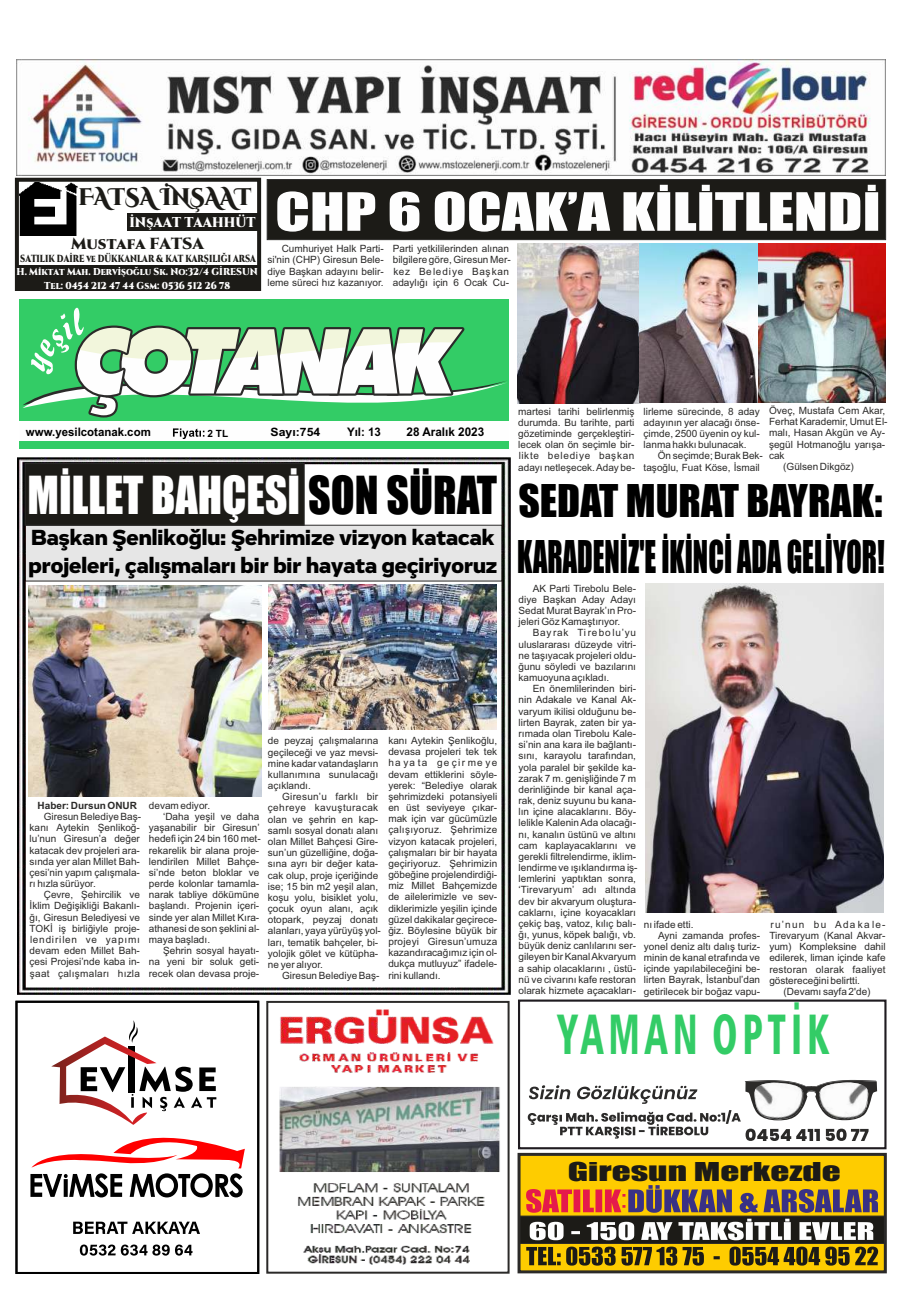
<style>
.page{position:relative;width:908px;height:1304px;background:#fff}
.page>*{position:absolute;margin:0;border:0;box-sizing:border-box;transform-origin:0 0}
.t1{font:56.7px "Humanist 777 BT Black Condensed B";letter-spacing:.13em;color:#3c6;scale:.66 1}
.t2{font:48.8px "Impact";color:#fefefe;scale:1.29 1}
.t3{font:48.4px "Impact";color:#fff;scale:.91 1}
.t4{font:41.7px "Impact";color:#000;scale:.68 1}
.t5{font:41.7px "Impact";color:#000}
.t6{font:24px "Impact";color:#1c1b17;scale:1.55 1}
.t7{font:900 24px "Cinzel Decorative";color:#1c1b17;scale:.9 1}
.t8{font:900 22.5px/28.1px "Vito";color:#000}
.t9{font:900 16px "Cinzel";color:#1c1b17}
.t10{font:900 14px "Cinzel";color:#fff;scale:.93 1}
.t11{font:700 12px "Arial";color:#000}
.t12{font:700 11.8px "Arial";color:#000}
.t13{font:700 11.7px "Arial";color:#000}
.t14{font:700 11.5px "Arial";color:#000;scale:1.07 1}
.t15{font:900 10.2px "Cinzel";color:#1c1b17;scale:.78 1}
.t16{font:10px/11.2px "Arial";color:#2b2a29;text-align:justify}
.t17{font:900 10px/13.5px "Cinzel";color:#fff;text-align:center;scale:.91 1}
.t18{font:10px "Arial";letter-spacing:.12em;color:#2b2a29}
.t19{font:700 10px "Arial";color:#2b2a29}
.t20{font:700 10px "Arial";color:#000}
.s1{color:#000}
</style>
<div class="page">
<div style="left:519px;top:1155px;width:365px;height:26px;background:#fecc00"></div>
<img style="left:17px;top:457px;width:493px;height:537px">
<div style="left:20px;top:299px;width:489px;height:150px;background:#3c6"></div>
<div style="left:20px;top:422px;width:489px;height:19px;background:#fefefe"></div>
<svg style="left:23px;top:307px;width:484px;height:132px"></svg>
<svg style="left:527px;top:1080px;width:349px;height:61px"></svg>
<div style="left:517px;top:1000px;width:369px;height:149px;border:2px solid #1f1b20"></div>
<img style="left:16px;top:60px;width:868px;height:116px">
<div style="left:15px;top:1001px;width:244px;height:273px;border:2px solid #000"></div>
<svg style="left:30px;top:1020px;width:215px;height:177px"></svg>
<svg style="left:73px;top:1222px;width:127px;height:12px"></svg>
<svg style="left:80px;top:1244px;width:112px;height:12px"></svg>
<div style="left:519px;top:1179px;width:365px;height:93px;background:#fecc00"></div>
<svg style="left:521px;top:1185px;width:361px;height:81px"></svg>
<div style="left:517px;top:1153px;width:369px;height:120px;border:3px solid #2b2a29"></div>
<img style="left:267px;top:1002px;width:241px;height:271px">
<div style="left:266px;top:179px;width:619px;height:61px;background:#1c1b17"></div>
<div style="left:15px;top:178px;width:246px;height:113px;border:4px solid #1c1b17"></div>
<img style="left:19px;top:182px;width:58px;height:53px">
<div style="left:128px;top:214px;width:131px;height:17px;background:#1c1b17"></div>
<div style="left:17px;top:265px;width:242px;height:24px;background:#1c1b17"></div>
<svg style="left:25px;top:463px;width:477px;height:119px"></svg>
<img style="left:28px;top:585px;width:233px;height:211px">
<img style="left:268px;top:585px;width:228px;height:144px">
<img style="left:517px;top:244px;width:367px;height:159px">
<img style="left:645px;top:583px;width:238px;height:330px">
<h3 class="t7" style="left:78px;top:182px;width:193px">FATSA İNŞAAT</h3>
<h3 class="t10" style="left:129px;top:214px;width:137px">İNşAAT TAAHHÜT</h3>
<h3 class="t9" style="left:71px;top:233px;width:134px">Mustafa FATSA</h3>
<p class="t15" style="left:20px;top:252px;width:303px">SATILIK DAİRE ve DÜKKANLAR &amp; KAT KARŞILIĞI ARSA</p>
<p class="t17" style="left:17px;top:265px;width:266px">H. Miktat Mah. Dervişoğlu Sk. No:32/4 GİRESUN<br>Tel: 0454 212 47 44 Gsm: 0536 512 26 78</p>
<h2 class="t2" style="left:275px;top:192px;width:470px">CHP 6 OCAK’A KİLİTLENDİ</h2>
<p class="t16" style="left:267px;top:244px;width:118px;text-indent:14px">Cumhuriyet Halk Parti&shy;si'nin (CHP) Giresun Bele&shy;diye Başkan adayını belir&shy;leme süreci hız kazanıyor.</p>
<p class="t16" style="left:392px;top:244px;width:119px;text-align:left">Parti yetkililerinden alınan bilgilere göre, Giresun Mer&shy;kez Belediye Başkan adaylığı için 6 Ocak Cu-</p>
<p class="t13" style="left:26px;top:428px;width:126px">www.yesilcotanak.com</p>
<p class="t20" style="left:207px;top:429px;width:22px">2 TL</p>
<p class="t14" style="left:270px;top:428px;width:48px">Sayı:754</p>
<p class="t12" style="left:347px;top:427px;width:35px">Yıl: 13</p>
<p class="t11" style="left:406px;top:427px;width:79px">28 Aralık 2023</p>
<h3 class="t3" style="left:28px;top:476px;width:517px">MİLLET BAHÇESİ <span class="s1">SON SÜRAT</span></h3>
<h3 class="t8" style="left:28px;top:525px;width:470px">Başkan Şenlikoğlu: Şehrimize vizyon katacak projeleri, çalışmaları bir bir hayata geçiriyoruz</h3>
<p class="t19" style="left:38px;top:802px;width:101px">Haber: Dursun ONUR</p>
<p class="t16" style="left:30px;top:812px;width:113px;text-align:left;text-indent:14px">Giresun Belediye Baş&shy;kanı Aytekin Şenlikoğ&shy;lu’nun Giresun’a değer katacak dev projeleri ara&shy;sında yer alan Millet Bah&shy;çesi’nin yapım çalışmala&shy;rı hızla sürüyor.</p>
<p class="t16" style="left:30px;top:890px;width:112px;text-indent:14px">Çevre, Şehircilik ve İklim Değişikliği Bakanlı&shy;ğı, Giresun Belediyesi ve TOKİ iş birliğiyle proje&shy;lendirilen ve yapımı devam eden Millet Bah&shy;çesi Projesi’nde kaba in&shy;şaat çalışmaları hızla</p>
<p class="t16" style="left:388px;top:736px;width:110px">kanı Aytekin Şenlikoğlu, devasa projeleri tek tek ha ya ta ge çir me ye devam ettiklerini söyle&shy;yerek: “Belediye olarak şehrimizdeki potansiyeli en üst seviyeye çıkar&shy;mak için var gücümüzle çalışıyoruz. Şehrimize vizyon katacak projeleri, çalışmaları bir bir hayata geçiriyoruz. Şehrimizin göbeğine projelendirdiği&shy;miz Millet Bahçemizde de ailelerimizle ve sev&shy;diklerimizle yeşilin içinde güzel dakikalar geçirece&shy;ğiz. Böylesine büyük bir projeyi Giresun’umuza kazandıracağımız için ol&shy;dukça mutluyuz” ifadele&shy;rini kullandı.</p>
<p class="t16" style="left:268px;top:736px;width:112px">de peyzaj çalışmalarına geçileceği ve yaz mevsi&shy;mine kadar vatandaşların kullanımına sunulacağı açıklandı.</p>
<p class="t16" style="left:268px;top:792px;width:114px;text-align:left;text-indent:14px">Giresun’u farklı bir çehreye kavuşturacak olan ve şehrin en kap&shy;samlı sosyal donatı alanı olan Millet Bahçesi Gire&shy;sun’un güzelliğine, doğa&shy;sına ayrı bir değer kata&shy;cak olup, proje içeriğinde ise; 15 bin m2 yeşil alan, koşu yolu, bisiklet yolu, çocuk oyun alanı, açık otopark, peyzaj donatı alanları, yaya yürüyüş yol&shy;ları, tematik bahçeler, bi&shy;yolojik gölet ve kütüpha&shy;ne yer alıyor.</p>
<p class="t16" style="left:282px;top:971px;width:99px">Giresun Belediye Baş-</p>
<p class="t16" style="left:149px;top:801px;width:63px">devam ediyor.</p>
<p class="t16" style="left:163px;top:812px;width:98px">‘Daha yeşil ve daha</p>
<p class="t16" style="left:149px;top:823px;width:112px">yaşanabilir bir Giresun’</p>
<p class="t16" style="left:149px;top:834px;width:113px">hedefi için 24 bin 160 met-</p>
<p class="t16" style="left:149px;top:845px;width:112px">rekarelik bir alana proje-</p>
<p class="t16" style="left:149px;top:857px;width:112px">lendirilen Millet Bahçe-</p>
<p class="t16" style="left:149px;top:868px;width:112px">si’nde beton bloklar ve</p>
<p class="t16" style="left:149px;top:879px;width:112px">perde kolonlar tamamla-</p>
<p class="t16" style="left:149px;top:890px;width:112px">narak tabliye dökümüne</p>
<p class="t16" style="left:149px;top:901px;width:112px">başlandı. Projenin içeri-</p>
<p class="t16" style="left:149px;top:912px;width:112px">sinde yer alan Millet Kıra-</p>
<p class="t16" style="left:149px;top:924px;width:112px">athanesi de son şeklini al-</p>
<p class="t16" style="left:149px;top:935px;width:63px">maya başladı.</p>
<p class="t16" style="left:163px;top:946px;width:98px">Şehrin sosyal hayatı-</p>
<p class="t16" style="left:149px;top:957px;width:112px">na yeni bir soluk geti-</p>
<p class="t16" style="left:149px;top:968px;width:112px">recek olan devasa proje-</p>
<p class="t16" style="left:518px;top:406px;width:118px">martesi tarihi belirlenmiş durumda. Bu tarihte, parti gözetiminde gerçekleştiri&shy;lecek olan ön seçimle bir&shy;likte belediye başkan adayı netleşecek. Aday be-</p>
<p class="t16" style="left:768px;top:406px;width:118px">Öveç, Mustafa Cem Akar,</p>
<p class="t16" style="left:643px;top:406px;width:118px">lirleme sürecinde, 8 aday adayının yer alacağı önse&shy;çimde, 2500 üyenin oy kul&shy;lanma hakkı bulunacak.</p>
<p class="t16" style="left:643px;top:451px;width:121px;text-indent:14px">Ön seçimde; Burak Bek&shy;taşoğlu, Fuat Köse, İsmail</p>
<p class="t16" style="left:768px;top:417px;width:120px">Ferhat Karademir, Umut El-</p>
<p class="t16" style="left:768px;top:428px;width:118px">malı, Hasan Akgün ve Ay-</p>
<p class="t16" style="left:768px;top:439px;width:118px">şegül Hotmanoğlu yarışa-</p>
<p class="t16" style="left:768px;top:451px;width:17px">cak</p>
<p class="t16" style="left:782px;top:462px;width:72px">(Gülsen Dikgöz)</p>
<h3 class="t5" style="left:518px;top:484px;width:365px">SEDAT MURAT BAYRAK:</h3>
<h3 class="t4" style="left:517px;top:540px;width:542px">KARADENİZ'E İKİNCİ ADA GELİYOR!</h3>
<p class="t16" style="left:518px;top:584px;width:119px;text-indent:14px">AK Parti Tirebolu Bele&shy;diye Başkan Aday Adayı Sedat Murat Bayrak’ın Pro&shy;jeleri Göz Kamaştırıyor.</p>
<p class="t16" style="left:518px;top:628px;width:119px;text-indent:14px">Bayrak Tirebolu’yu uluslararası düzeyde vitri&shy;ne taşıyacak projeleri oldu&shy;ğunu söyledi ve bazılarını kamuoyuna açıkladı.</p>
<p class="t16" style="left:518px;top:684px;width:120px;text-align:left;text-indent:14px">En önemlilerinden biri&shy;nin Adakale ve Kanal Ak&shy;varyum ikilisi olduğunu be&shy;lirten Bayrak, zaten bir ya&shy;rımada olan Tirebolu Kale&shy;si’nin ana kara ile bağlantı&shy;sını, karayolu tarafından, yola paralel bir şekilde ka&shy;zarak 7 m. genişliğinde 7 m derinliğinde bir kanal aça&shy;rak, deniz suyunu bu kana&shy;lın içine alacaklarını. Böy&shy;lelikle Kalenin Ada olacağı&shy;nı, kanalın üstünü ve altını cam kaplayacaklarını ve gerekli filtrelendirme, iklim&shy;lendirme ve ışıklandırma iş&shy;lemlerini yaptıktan sonra, ‘Tirevaryum’ adı altında dev bir akvaryum oluştura&shy;caklarnı, içine koyacakları çekiç baş, vatoz, kılıç balı&shy;ğı, yunus, köpek balığı, vb. büyük deniz canlılarını ser&shy;gileyen bir Kanal Akvaryum a sahip olacaklarını , üstü&shy;nü ve civarını kafe restoran olarak hizmete açacakları-</p>
<p class="t16" style="left:643px;top:919px;width:51px">nı ifade etti.</p>
<p class="t16" style="left:657px;top:930px;width:103px">Ayni zamanda profes-</p>
<p class="t16" style="left:643px;top:942px;width:118px">yonel deniz altı dalış turiz-</p>
<p class="t16" style="left:643px;top:953px;width:118px">minin de kanal etrafında ve</p>
<p class="t16" style="left:643px;top:964px;width:118px">içinde yapılabileceğini be-</p>
<p class="t16" style="left:643px;top:975px;width:118px">lirten Bayrak, İstanbul’dan</p>
<p class="t16" style="left:643px;top:986px;width:118px">getirilecek bir boğaz vapu-</p>
<p class="t18" style="left:770px;top:921px;width:116px">ru’nun bu Ada ka le-</p>
<p class="t16" style="left:769px;top:931px;width:118px">Tirevaryum (Kanal Akvar-</p>
<p class="t16" style="left:769px;top:942px;width:118px">yum) Kompleksine dahil</p>
<p class="t16" style="left:769px;top:953px;width:118px">edilerek, liman içinde kafe</p>
<p class="t16" style="left:769px;top:964px;width:118px">restoran olarak faaliyet</p>
<p class="t16" style="left:769px;top:976px;width:92px">göstereceğini belirtti.</p>
<p class="t16" style="left:783px;top:987px;width:88px">(Devamı sayfa 2'de)</p>
<h1 class="t1" style="left:557px;top:1011px;width:412px">YAMAN OPTİK</h1>
<h3 class="t6" style="left:567px;top:1162px;width:177px">Giresun Merkezde</h3>
</div>
